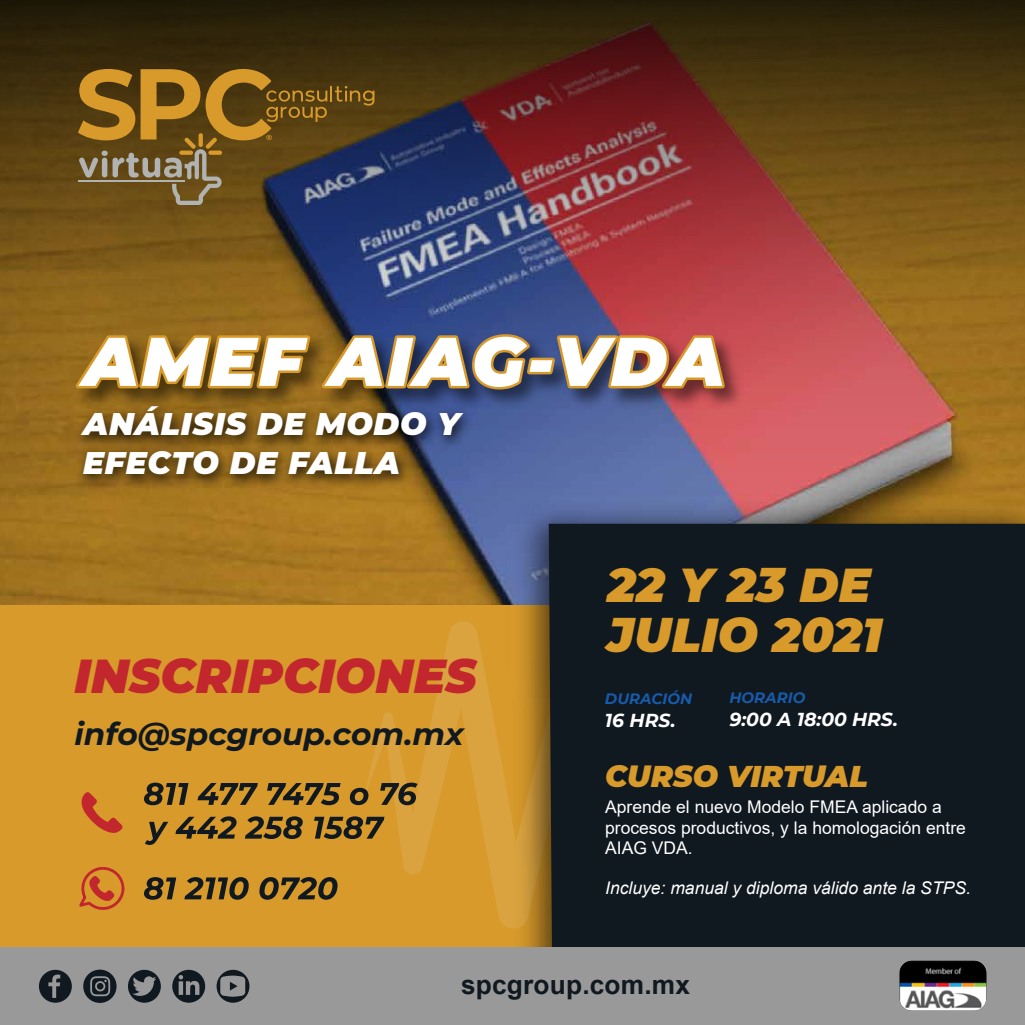
<style>
.page{position:relative;width:1025px;height:1025px;background:#fff}
.page>*{position:absolute;margin:0;border:0;box-sizing:border-box;transform-origin:0 0}
.t1{font:italic 900 68.75px "Montserrat";letter-spacing:.04em;color:#fff}
.t2{font:italic 900 47.5px/50px "Montserrat";color:#d79a2b}
.t3{font:italic 900 47.5px "Montserrat";color:#c1272d}
.t4{font:italic 900 31.25px/38.8px "Montserrat";letter-spacing:.025em;color:#fff}
.t5{font:italic 700 31.25px "Montserrat";color:#101820}
.t6{font:italic 900 30px "Montserrat";letter-spacing:-.005em;color:#d79a2b}
.t7{font:700 26.25px "Arial";letter-spacing:.01em;color:#101820}
.t8{font:italic 700 18.75px "Montserrat";color:#fff}
.t9{font:17.5px/20.2px "Arial";color:#fff}
.t10{font:italic 17.5px "Arial";color:#fff}
.t11{font:italic 700 15px "Montserrat";color:#185baa}
</style>
<div class="page">
<img style="left:0;top:0;width:1025px;height:590px">
<div style="left:0;top:605px;width:552px;height:420px;background:#d79a2b"></div>
<svg style="left:366px;top:621px;width:136px;height:302px"></svg>
<svg style="left:78px;top:69px;width:296px;height:136px;background:#6f5629"></svg>
<hr style="left:78px;top:180px;width:106px;height:2px;background:#b0b3b2">
<img style="left:502px;top:489px;width:523px;height:458px">
<div style="left:549px;top:524px;width:476px;height:423px;background:#101820"></div>
<div style="left:0;top:947px;width:1025px;height:78px;background:#999"></div>
<svg style="left:217px;top:970px;width:32px;height:33px"></svg>
<svg style="left:39px;top:970px;width:33px;height:33px"></svg>
<svg style="left:172px;top:970px;width:33px;height:33px"></svg>
<svg style="left:128px;top:970px;width:33px;height:33px"></svg>
<svg style="left:83px;top:970px;width:34px;height:33px"></svg>
<img style="left:899px;top:961px;width:87px;height:50px">
<img style="left:68px;top:432px;width:421px;height:72px">
<img style="left:66px;top:319px;width:786px;height:113px">
<svg style="left:69px;top:331px;width:660px;height:62px;background:#826138"></svg>
<svg style="left:144px;top:783px;width:45px;height:22px"></svg>
<svg style="left:198px;top:783px;width:60px;height:22px"></svg>
<svg style="left:267px;top:783px;width:74px;height:22px"></svg>
<svg style="left:350px;top:788px;width:18px;height:17px"></svg>
<svg style="left:380px;top:783px;width:38px;height:22px"></svg>
<svg style="left:145px;top:822px;width:23px;height:23px"></svg>
<svg style="left:175px;top:816px;width:62px;height:23px"></svg>
<svg style="left:245px;top:816px;width:58px;height:23px"></svg>
<svg style="left:314px;top:816px;width:70px;height:23px"></svg>
<svg style="left:144px;top:877px;width:32px;height:23px"></svg>
<svg style="left:184px;top:877px;width:65px;height:23px"></svg>
<svg style="left:259px;top:877px;width:79px;height:23px"></svg>
<svg style="left:81px;top:792px;width:42px;height:41px"></svg>
<svg style="left:79px;top:867px;width:46px;height:43px"></svg>
<h1 class="t1" style="left:83px;top:310px;width:643px">AMEF AIAG-VDA</h1>
<h3 class="t4" style="left:83px;top:403px;width:378px">ANÁLISIS DE MODO Y<br>EFECTO DE FALLA</h3>
<h2 class="t3" style="left:75px;top:640px;width:404px">INSCRIPCIONES</h2>
<h3 class="t5" style="left:75px;top:712px;width:391px">info@spcgroup.com.mx</h3>
<h2 class="t2" style="left:607px;top:557px;width:276px">22 Y 23 DE<br>JULIO 2021</h2>
<p class="t11" style="left:605px;top:688px;width:89px">DURACIÓN</p>
<p class="t8" style="left:605px;top:707px;width:72px">16 HRS.</p>
<p class="t11" style="left:729px;top:687px;width:77px">HORARIO</p>
<p class="t8" style="left:729px;top:706px;width:170px">9:00 A 18:00 HRS.</p>
<h3 class="t6" style="left:605px;top:753px;width:264px">CURSO VIRTUAL</h3>
<p class="t9" style="left:605px;top:797px;width:362px">Aprende el nuevo Modelo FMEA aplicado a procesos productivos, y la homologación entre<br>AIAG VDA.</p>
<p class="t10" style="left:605px;top:877px;width:367px">Incluye: manual y diploma válido ante la STPS.</p>
<h3 class="t7" style="left:461px;top:966px;width:231px">spcgroup.com.mx</h3>
</div>
